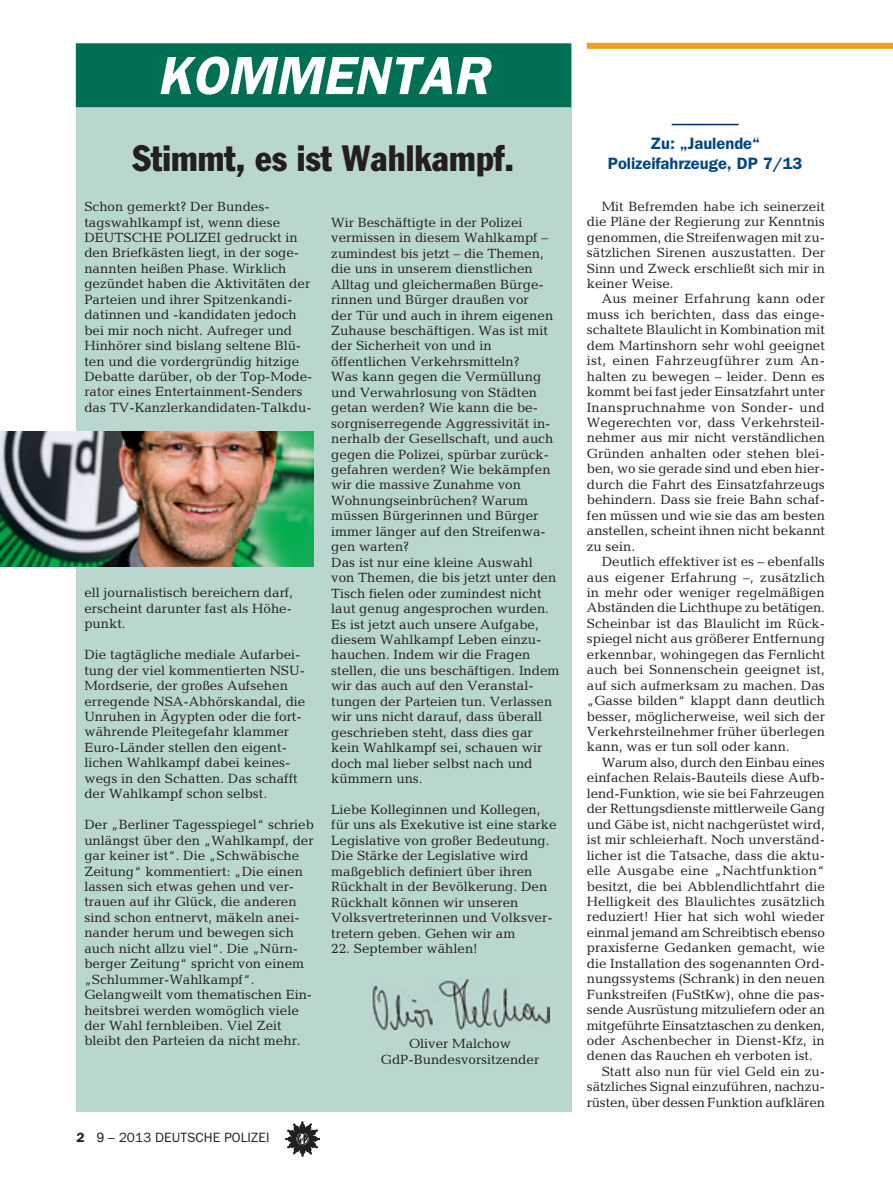
<style>
.page{position:relative;width:893px;height:1191px;background:#fff}
.page>*{position:absolute;margin:0;border:0;box-sizing:border-box;transform-origin:0 0}
.t1{font:italic 600 54px "Franklin Gothic";color:#fff}
.t2{font:condensed 36px "Franklin Gothic";color:#231f20}
.t3{font:600 16.5px/19.2px "Franklin Gothic";color:#004684;text-align:center}
.t4{font:13.5px/15.5px "Candida";color:#231f20}
.t5{font:13.5px "Candida";letter-spacing:.02em;color:#231f20}
.t6{font:13.5px "Franklin Gothic";color:#231f20}
.s1{font-weight:600}
.s2{font-family:"Helvetica Neue"}
</style>
<div class="page">
<svg style="left:285px;top:1121px;width:35px;height:35px"></svg>
<div style="left:76px;top:44px;width:496px;height:1068px;background:#bad7cf"></div>
<div style="left:76px;top:43px;width:495px;height:64px;background:#007055;border:2px solid #007055"></div>
<div style="left:587px;top:43px;width:306px;height:6px;background:#f89c1c"></div>
<img style="left:372px;top:978px;width:177px;height:51px">
<hr style="left:672px;top:124px;width:67px;height:1px;background:#002d66">
<img style="left:0;top:431px;width:313px;height:136px">
<h1 class="t1" style="left:157px;top:44px;width:333px">KOMMENTAR</h1>
<h2 class="t2" style="left:133px;top:137px;width:383px">Stimmt, es ist Wahlkampf.</h2>
<p class="t4" style="left:84px;top:199px;width:230px">Schon gemerkt? Der Bundes&shy;tagswahlkampf ist, wenn diese DEUTSCHE POLIZEI gedruckt in den Briefkästen liegt, in der soge&shy;nannten heißen Phase. Wirklich gezündet haben die Aktivitäten der Parteien und ihrer Spitzenkandi&shy;datinnen und -kandidaten jedoch bei mir noch nicht. Aufreger und Hinhörer sind bislang seltene Blü&shy;ten und die vordergründig hitzige Debatte darüber, ob der Top-Mode&shy;rator eines Entertainment-Senders das TV-Kanzlerkandidaten-Talkdu-</p>
<p class="t4" style="left:84px;top:585px;width:210px;text-align:justify">ell journalistisch bereichern darf, erscheint darunter fast als Höhe&shy;punkt.</p>
<p class="t4" style="left:84px;top:647px;width:223px">Die tagtägliche mediale Aufarbei&shy;tung der viel kommentierten NSU-<br>Mordserie, der großes Aufsehen erregende NSA-Abhörskandal, die<br>Unruhen in Ägypten oder die fort&shy;währende Pleitegefahr klammer<br>Euro-Länder stellen den eigent&shy;lichen Wahlkampf dabei keines&shy;wegs in den Schatten. Das schafft der Wahlkampf schon selbst.</p>
<p class="t4" style="left:84px;top:817px;width:231px">Der „Berliner Tagesspiegel“ schrieb unlängst über den „Wahlkampf, der gar keiner ist“. Die „Schwäbische Zeitung“ kommentiert: „Die einen lassen sich etwas gehen und ver&shy;trauen auf ihr Glück, die anderen sind schon entnervt, mäkeln anei&shy;nander herum und bewegen sich auch nicht allzu viel“. Die „Nürn&shy;berger Zeitung“ spricht von einem „Schlummer-Wahlkampf“.<br>Gelangweilt vom thematischen Ein&shy;heitsbrei werden womöglich viele der Wahl fernbleiben. Viel Zeit bleibt den Parteien da nicht mehr.</p>
<p class="t4" style="left:331px;top:214px;width:230px">Wir Beschäftigte in der Polizei vermissen in diesem Wahlkampf – zumindest bis jetzt – die Themen, die uns in unserem dienstlichen<br>Alltag und gleichermaßen Bürge&shy;rinnen und Bürger draußen vor<br>der Tür und auch in ihrem eigenen<br>Zuhause beschäftigen. Was ist mit der Sicherheit von und in öffentlichen Verkehrsmitteln?<br>Was kann gegen die Vermüllung und Verwahrlosung von Städten getan werden? Wie kann die be&shy;sorgniserregende Aggressivität in&shy;nerhalb der Gesellschaft, und auch gegen die Polizei, spürbar zurück&shy;gefahren werden? Wie bekämpfen wir die massive Zunahme von<br>Wohnungseinbrüchen? Warum müssen Bürgerinnen und Bürger immer länger auf den Streifenwa&shy;gen warten?<br>Das ist nur eine kleine Auswahl<br>von Themen, die bis jetzt unter den<br>Tisch fielen oder zumindest nicht laut genug angesprochen wurden.<br>Es ist jetzt auch unsere Aufgabe, diesem Wahlkampf Leben einzu&shy;hauchen. Indem wir die Fragen stellen, die uns beschäftigen. Indem wir das auch auf den Veranstal&shy;tungen der Parteien tun. Verlassen wir uns nicht darauf, dass überall geschrieben steht, dass dies gar kein Wahlkampf sei, schauen wir doch mal lieber selbst nach und kümmern uns.</p>
<p class="t4" style="left:331px;top:801px;width:227px">Liebe Kolleginnen und Kollegen, für uns als Exekutive ist eine starke<br>Legislative von großer Bedeutung.<br>Die Stärke der Legislative wird maßgeblich definiert über ihren<br>Rückhalt in der Bevölkerung. Den<br>Rückhalt können wir unseren<br>Volksvertreterinnen und Volksver&shy;tretern geben. Gehen wir am</p>
<p class="t4" style="left:331px;top:940px;width:148px">22. September wählen!</p>
<p class="t4" style="left:381px;top:1036px;width:160px;text-align:center">Oliver Malchow<br>GdP-Bundesvorsitzender</p>
<p class="t6" style="left:77px;top:1129px;width:194px"><span class="s1">2</span> <span class="s2">9</span> – 2013 DEUTSCHE POLIZEI</p>
<p class="t3" style="left:608px;top:134px;width:196px">Zu: „Jaulende“<br>Polizeifahrzeuge, DP 7/13</p>
<p class="t4" style="left:587px;top:198px;width:240px;text-align:justify;text-indent:15px">Mit Befremden habe ich seinerzeit die Pläne der Regierung zur Kenntnis genommen, die Streifenwagen mit zu&shy;sätzlichen Sirenen auszustatten. Der Sinn und Zweck erschließt sich mir in keiner Weise.</p>
<p class="t4" style="left:587px;top:291px;width:240px;text-align:justify;text-indent:15px">Aus meiner Erfahrung kann oder muss ich berichten, dass das einge&shy;schaltete Blaulicht in Kombination mit dem Martinshorn sehr wohl geeignet ist, einen Fahrzeugführer zum An&shy;halten zu bewegen – leider. Denn es kommt bei fast jeder Einsatzfahrt unter Inanspruchnahme von Sonder- und Wegerechten vor, dass Verkehrsteil&shy;nehmer aus mir nicht verständlichen Gründen anhalten oder stehen blei&shy;ben, wo sie gerade sind und eben hier&shy;durch die Fahrt des Einsatzfahrzeugs behindern. Dass sie freie Bahn schaf&shy;fen müssen und wie sie das am besten anstellen, scheint ihnen nicht bekannt zu sein.</p>
<p class="t4" style="left:587px;top:554px;width:240px;text-align:justify;text-indent:15px">Deutlich effektiver ist es – ebenfalls aus eigener Erfahrung –, zusätzlich in mehr oder weniger regelmäßigen Abständen die Lichthupe zu betätigen.<br>Scheinbar ist das Blaulicht im Rück&shy;spiegel nicht aus größerer Entfernung erkennbar, wohingegen das Fernlicht auch bei Sonnenschein geeignet ist, auf sich aufmerksam zu machen. Das „Gasse bilden“ klappt dann deutlich besser, möglicherweise, weil sich der Verkehrsteilnehmer früher überlegen kann, was er tun soll oder kann.</p>
<p class="t4" style="left:602px;top:754px;width:225px">Warum also, durch den Einbau eines</p>
<p class="t4" style="left:587px;top:770px;width:240px">einfachen Relais-Bauteils diese Aufb-</p>
<p class="t4" style="left:587px;top:785px;width:239px">lend-Funktion, wie sie bei Fahrzeugen</p>
<p class="t4" style="left:587px;top:801px;width:240px">der Rettungsdienste mittlerweile Gang</p>
<p class="t4" style="left:587px;top:816px;width:239px">und Gäbe ist, nicht nachgerüstet wird,</p>
<p class="t4" style="left:587px;top:832px;width:240px">ist mir schleierhaft. Noch unverständ-</p>
<p class="t4" style="left:587px;top:847px;width:240px">licher ist die Tatsache, dass die aktu-</p>
<p class="t5" style="left:587px;top:862px;width:239px">elle Ausgabe eine „Nachtfunktion“</p>
<p class="t4" style="left:587px;top:878px;width:240px">besitzt, die bei Abblendlichtfahrt die</p>
<p class="t4" style="left:587px;top:893px;width:240px">Helligkeit des Blaulichtes zusätzlich</p>
<p class="t4" style="left:587px;top:909px;width:239px">reduziert! Hier hat sich wohl wieder</p>
<p class="t4" style="left:587px;top:924px;width:240px">einmal jemand am Schreibtisch ebenso</p>
<p class="t4" style="left:587px;top:940px;width:240px">praxisferne Gedanken gemacht, wie</p>
<p class="t4" style="left:587px;top:955px;width:240px">die Installation des sogenannten Ord-</p>
<p class="t4" style="left:587px;top:971px;width:240px">nungssystems (Schrank) in den neuen</p>
<p class="t4" style="left:587px;top:986px;width:240px">Funkstreifen (FuStKw), ohne die pas-</p>
<p class="t4" style="left:587px;top:1001px;width:240px">sende Ausrüstung mitzuliefern oder an</p>
<p class="t4" style="left:587px;top:1017px;width:240px">mitgeführte Einsatztaschen zu denken,</p>
<p class="t4" style="left:587px;top:1032px;width:239px">oder Aschenbecher in Dienst-Kfz, in</p>
<p class="t4" style="left:587px;top:1048px;width:228px">denen das Rauchen eh verboten ist.</p>
<p class="t4" style="left:602px;top:1063px;width:225px">Statt also nun für viel Geld ein zu-</p>
<p class="t4" style="left:587px;top:1079px;width:240px">sätzliches Signal einzuführen, nachzu-</p>
<p class="t4" style="left:587px;top:1094px;width:240px">rüsten, über dessen Funktion aufklären</p>
</div>
